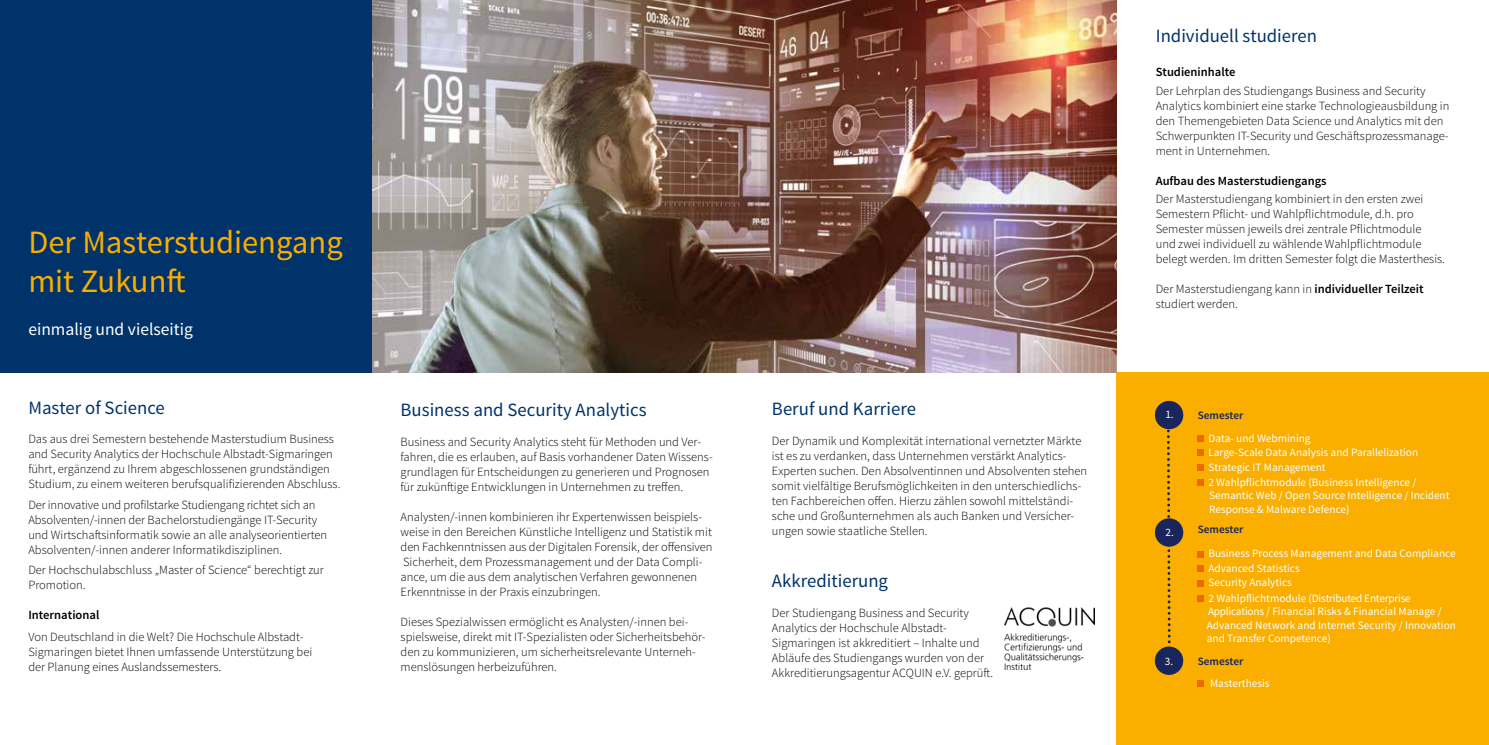
<style>
.page{position:relative;width:1489px;height:745px;background:#fff}
.page>*{position:absolute;margin:0;border:0;box-sizing:border-box;transform-origin:0 0}
.t1{font:32.5px/39px "Source Sans Pro";color:#f9ae00}
.t2{font:18.75px "Source Sans Pro";color:#00336a}
.t3{font:17.5px "Source Sans Pro";color:#fff}
.t4{font:300 12.5px/15px "Source Sans Pro";color:#000}
.t5{font:600 12.5px "Source Sans Pro";color:#000}
.t6{font:11.25px/13.5px "Source Sans Pro";color:#fff}
.t7{font:600 11.25px "Source Sans Pro";color:#19255b}
.s1{font-weight:600}
</style>
<div class="page">
<div style="left:1116px;top:372px;width:372px;height:372px;background:#f9ae00"></div>
<div style="left:0;top:0;width:372px;height:372px;background:#00336a"></div>
<svg style="left:1165px;top:429px;width:6px;height:215px"></svg>
<div style="left:1154px;top:400px;width:29px;height:29px;background:#19255b;border-radius:50%"></div>
<svg style="left:1197px;top:435px;width:6px;height:6px"></svg>
<svg style="left:1197px;top:449px;width:6px;height:6px"></svg>
<svg style="left:1197px;top:464px;width:6px;height:6px"></svg>
<div style="left:1154px;top:518px;width:29px;height:28px;background:#19255b;border-radius:50%"></div>
<div style="left:1154px;top:646px;width:29px;height:28px;background:#19255b;border-radius:50%"></div>
<svg style="left:1197px;top:479px;width:6px;height:6px"></svg>
<svg style="left:1197px;top:680px;width:6px;height:6px"></svg>
<div style="left:1197px;top:550px;width:6px;height:7px;background:#ec6907"></div>
<svg style="left:1197px;top:565px;width:6px;height:6px"></svg>
<div style="left:1197px;top:579px;width:6px;height:7px;background:#ec6907"></div>
<svg style="left:1197px;top:595px;width:6px;height:6px"></svg>
<img style="left:372px;top:0;width:744px;height:372px">
<img style="left:1004px;top:607px;width:90px;height:61px">
<h1 class="t1" style="left:28px;top:223px;width:316px">Der Masterstudiengang mit Zukunft</h1>
<h3 class="t3" style="left:28px;top:318px;width:166px">einmalig und vielseitig</h3>
<h2 class="t2" style="left:28px;top:396px;width:138px">Master of Science</h2>
<p class="t4" style="left:28px;top:431px;width:313px">Das aus drei Semestern bestehende Masterstudium Business and Security Analytics der Hochschule Albstadt-Sigmaringen führt, ergänzend zu Ihrem abgeschlossenen grundständigen Studium, zu einem weiteren berufsqualifizierenden Abschluss.</p>
<p class="t4" style="left:28px;top:497px;width:300px">Der innovative und profilstarke Studiengang richtet sich an Absolventen/-innen der Bachelorstudiengänge IT-Security und Wirtschaftsinformatik sowie an alle analyseorientierten Absolventen/-innen anderer Informatikdisziplinen.</p>
<p class="t4" style="left:28px;top:562px;width:297px">Der Hochschulabschluss „Master of Science“ berechtigt zur<br>Promotion.</p>
<p class="t5" style="left:28px;top:606px;width:73px">International</p>
<p class="t4" style="left:28px;top:629px;width:285px">Von Deutschland in die Welt? Die Hochschule Albstadt-<br>Sigmaringen bietet Ihnen umfassende Unterstützung bei der Planung eines Auslandssemesters.</p>
<h2 class="t2" style="left:400px;top:397px;width:247px">Business and Security Analytics</h2>
<p class="t4" style="left:400px;top:434px;width:313px">Business and Security Analytics steht für Methoden und Ver&shy;fahren, die es erlauben, auf Basis vorhandener Daten Wissens&shy;grundlagen für Entscheidungen zu generieren und Prognosen für zukünftige Entwicklungen in Unternehmen zu treffen.</p>
<p class="t4" style="left:400px;top:509px;width:313px">Analysten/-innen kombinieren ihr Expertenwissen beispiels&shy;weise in den Bereichen Künstliche Intelligenz und Statistik mit den Fachkenntnissen aus der Digitalen Forensik, der offensiven Sicherheit, dem Prozessmanagement und der Data Compli&shy;ance, um die aus dem analytischen Verfahren gewonnenen Erkenntnisse in der Praxis einzubringen.</p>
<p class="t4" style="left:400px;top:614px;width:306px">Dieses Spezialwissen ermöglicht es Analysten/-innen bei&shy;spielsweise, direkt mit IT-Spezialisten oder Sicherheitsbehör&shy;den zu kommunizieren, um sicherheitsrelevante Unterneh&shy;menslösungen herbeizuführen.</p>
<h2 class="t2" style="left:772px;top:396px;width:145px">Beruf und Karriere</h2>
<p class="t4" style="left:772px;top:433px;width:317px">Der Dynamik und Komplexität international vernetzter Märkte ist es zu verdanken, dass Unternehmen verstärkt Analytics-Experten suchen. Den Absolventinnen und Absolventen stehen somit vielfältige Berufsmöglichkeiten in den unterschiedlichs&shy;ten Fachbereichen offen. Hierzu zählen sowohl mittelständi&shy;sche und Großunternehmen als auch Banken und Versicher&shy;ungen sowie staatliche Stellen.</p>
<h2 class="t2" style="left:772px;top:569px;width:118px">Akkreditierung</h2>
<p class="t4" style="left:772px;top:605px;width:223px">Der Studiengang Business and Security Analytics der Hochschule Albstadt-Sigmaringen ist akkreditiert – Inhalte und Abläufe des Studiengangs wurden von der Akkreditierungsagentur ACQUIN e.V. geprüft.</p>
<h2 class="t2" style="left:1155px;top:25px;width:163px">Individuell studieren</h2>
<p class="t5" style="left:1155px;top:64px;width:81px">Studieninhalte</p>
<p class="t4" style="left:1155px;top:83px;width:295px">Der Lehrplan des Studiengangs Business and Security Analytics kombiniert eine starke Technologieausbildung in den Themengebieten Data Science und Analytics mit den Schwerpunkten IT-Security und Geschäftsprozessmanage&shy;ment in Unternehmen.</p>
<p class="t5" style="left:1155px;top:172px;width:172px">Aufbau des Masterstudiengangs</p>
<p class="t4" style="left:1155px;top:191px;width:291px">Der Masterstudiengang kombiniert in den ersten zwei Semestern Pflicht- und Wahlpflichtmodule, d.h. pro Semester müssen jeweils drei zentrale Pflichtmodule<br>und zwei individuell zu wählende Wahlpflichtmodule belegt werden. Im dritten Semester folgt die Masterthesis.</p>
<p class="t4" style="left:1155px;top:281px;width:269px">Der Masterstudiengang kann in <span class="s1">individueller Teilzeit </span>studiert werden.</p>
<p class="t6" style="left:1165px;top:408px;width:10px">1.</p>
<p class="t6" style="left:1165px;top:525px;width:10px">2.</p>
<p class="t6" style="left:1164px;top:654px;width:10px">3.</p>
<p class="t7" style="left:1197px;top:408px;width:47px">Semester</p>
<p class="t6" style="left:1208px;top:430px;width:211px;line-height:14.6px">Data- und Webmining<br>Large-Scale Data Analysis and Parallelization<br>Strategic IT Management</p>
<p class="t6" style="left:1208px;top:475px;width:243px">2 Wahlpflichtmodule (Business Intelligence /<br>Semantic Web / Open Source Intelligence / Incident<br>Response &amp; Malware Defence)</p>
<p class="t7" style="left:1197px;top:522px;width:47px">Semester</p>
<p class="t6" style="left:1208px;top:546px;width:249px;line-height:14.8px">Business Process Management and Data Compliance Advanced Statistics<br>Security Analytics<br>2 Wahlpflichtmodule (Distributed Enterprise</p>
<p class="t6" style="left:1206px;top:604px;width:251px">Applications / Financial Risks &amp; Financial Manage /<br>Advanced Network and Internet Security / Innovation and Transfer Competence)</p>
<p class="t7" style="left:1197px;top:653px;width:47px">Semester</p>
<p class="t6" style="left:1209px;top:676px;width:61px">Masterthesis</p>
</div>
